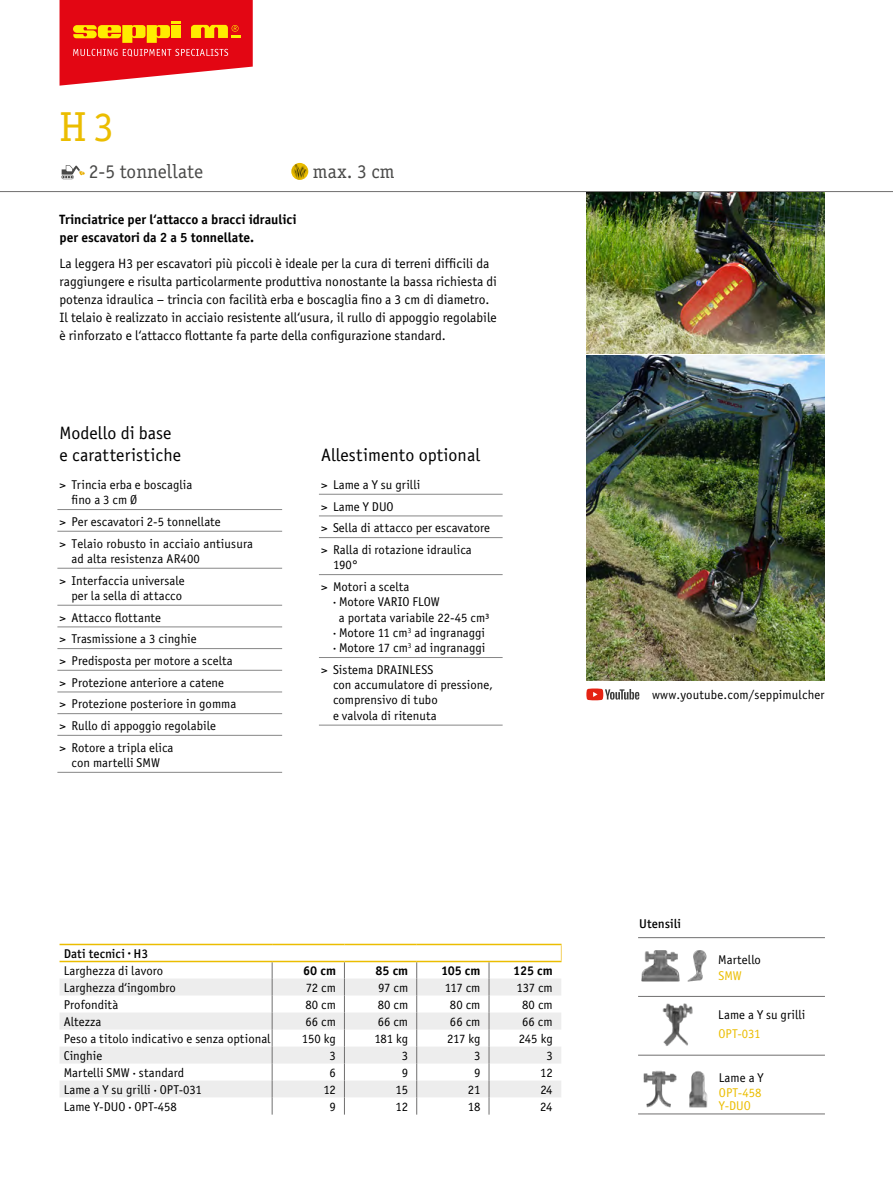
<style>
.page{position:relative;width:893px;height:1191px;background:#fff}
.page>*{position:absolute;margin:0;border:0;box-sizing:border-box;transform-origin:0 0}
.t1{font:42px "Officina Serif ITC";color:#ebbd00}
.t2{font:19.5px "Officina Serif ITC";color:#4a4a49}
.t3{font:18px/21.6px "Officina Sans Book ITC";color:#000}
.t4{font:13.5px/18px "Officina Sans Book ITC";color:#000}
.t5{font:13.5px/18px "Officina Sans Bold ITC";color:#000}
.t6{font:12.75px/21.8px "Officina Sans Book ITC";color:#000}
.t7{font:12.75px/12.8px "Officina Sans Book ITC";color:#ebbd00}
.t8{font:12.75px "Officina Sans Medium ITC";color:#000}
.t9{font:12.75px "Officina Sans Bold ITC";color:#000}
.s1{font-family:"Officina Sans Bold ITC"}
</style>
<div class="page">
<svg style="left:60px;top:0;width:193px;height:86px;background:#e93f30"></svg>
<hr style="left:0;top:191px;width:893px;height:1px;background:#706f6f">
<img style="left:586px;top:192px;width:239px;height:488px">
<hr style="left:638px;top:1113px;width:187px;height:1px;background:#706f6f">
<hr style="left:638px;top:1055px;width:187px;height:1px;background:#706f6f">
<hr style="left:638px;top:996px;width:187px;height:1px;background:#706f6f">
<hr style="left:638px;top:937px;width:187px;height:1px;background:#706f6f">
<img style="left:641px;top:950px;width:66px;height:32px">
<img style="left:662px;top:1003px;width:31px;height:43px">
<svg style="left:586px;top:688px;width:53px;height:12px"></svg>
<img style="left:643px;top:1070px;width:65px;height:38px">
<svg style="left:61px;top:175px;width:13px;height:4px"></svg>
<svg style="left:62px;top:165px;width:23px;height:13px"></svg>
<img style="left:291px;top:163px;width:17px;height:17px;border-radius:9px">
<hr style="left:57px;top:509px;width:225px;height:1px;background:#878787">
<hr style="left:57px;top:531px;width:225px;height:1px;background:#878787">
<hr style="left:57px;top:568px;width:225px;height:1px;background:#878787">
<hr style="left:57px;top:605px;width:225px;height:1px;background:#878787">
<hr style="left:57px;top:626px;width:225px;height:1px;background:#878787">
<hr style="left:57px;top:648px;width:225px;height:1px;background:#878787">
<hr style="left:57px;top:670px;width:225px;height:1px;background:#878787">
<hr style="left:57px;top:691px;width:225px;height:1px;background:#878787">
<hr style="left:57px;top:713px;width:225px;height:1px;background:#878787">
<hr style="left:57px;top:735px;width:225px;height:1px;background:#878787">
<hr style="left:57px;top:772px;width:225px;height:1px;background:#878787">
<hr style="left:319px;top:494px;width:184px;height:1px;background:#878787">
<hr style="left:319px;top:515px;width:184px;height:1px;background:#878787">
<hr style="left:319px;top:537px;width:184px;height:1px;background:#878787">
<hr style="left:319px;top:574px;width:184px;height:1px;background:#878787">
<hr style="left:319px;top:657px;width:184px;height:1px;background:#878787">
<hr style="left:319px;top:725px;width:184px;height:1px;background:#878787">
<hr style="left:60px;top:943px;width:212px;height:2px;background:#ebbd00">
<hr style="left:272px;top:943px;width:72px;height:2px;background:#ebbd00">
<hr style="left:344px;top:943px;width:73px;height:2px;background:#ebbd00">
<hr style="left:417px;top:943px;width:72px;height:2px;background:#ebbd00">
<hr style="left:489px;top:943px;width:72px;height:2px;background:#ebbd00">
<svg style="left:60px;top:945px;width:502px;height:169px"></svg>
<h1 class="t1" style="left:60px;top:100px;width:56px">H3</h1>
<h2 class="t2" style="left:89px;top:159px;width:116px">2-5 tonnellate</h2>
<h2 class="t2" style="left:313px;top:159px;width:83px">max. 3 cm</h2>
<p class="t5" style="left:60px;top:209px;width:239px">Trinciatrice per l‘attacco a bracci idraulici per escavatori da 2 a 5 tonnellate.</p>
<p class="t4" style="left:60px;top:254px;width:439px">La leggera H3 per escavatori più piccoli è ideale per la cura di terreni difficili da raggiungere e risulta particolarmente produttiva nonostante la bassa richiesta di potenza idraulica – trincia con facilità erba e boscaglia fino a 3 cm di diametro.<br>Il telaio è realizzato in acciaio resistente all‘usura, il rullo di appoggio regolabile è rinforzato e l‘attacco flottante fa parte della configurazione standard.</p>
<h3 class="t3" style="left:60px;top:422px;width:123px">Modello di base e caratteristiche</h3>
<p class="t6" style="left:72px;top:476px;width:122px;line-height:15.3px;text-indent:-12px">&gt; Trincia erba e boscaglia fino a 3 cm Ø</p>
<p class="t6" style="left:60px;top:510px;width:195px">&gt; Per escavatori 2-5 tonnellate<br>&gt; Telaio robusto in acciaio antiusura</p>
<p class="t6" style="left:60px;top:547px;width:142px;text-indent:12px">ad alta resistenza AR400 &gt; Interfaccia universale</p>
<p class="t6" style="left:60px;top:584px;width:178px;text-indent:12px">per la sella di attacco<br>&gt; Attacco flottante<br>&gt; Trasmissione a 3 cinghie<br>&gt; Predisposta per motore a scelta &gt; Protezione anteriore a catene<br>&gt; Protezione posteriore in gomma &gt; Rullo di appoggio regolabile<br>&gt; Rotore a tripla elica</p>
<p class="t6" style="left:72px;top:751px;width:90px">con martelli SMW</p>
<h3 class="t3" style="left:321px;top:443px;width:160px">Allestimento optional</h3>
<p class="t6" style="left:321px;top:473px;width:171px">&gt; Lame a Y su grilli<br>&gt; Lame Y DUO<br>&gt; Sella di attacco per escavatore &gt; Ralla di rotazione idraulica</p>
<p class="t6" style="left:321px;top:553px;width:90px;text-indent:12px">190°<br>&gt; Motori a scelta</p>
<p class="t6" style="left:333px;top:590px;width:108px"><span class="s1">·</span> Motore VARIO FLOW</p>
<p class="t6" style="left:339px;top:606px;width:152px">a portata variabile 22-45 cm³</p>
<p class="t6" style="left:333px;top:621px;width:154px"><span class="s1">·</span> Motore 11 cm<sup>3</sup> ad ingranaggi</p>
<p class="t6" style="left:333px;top:636px;width:154px"><span class="s1">·</span> Motore 17 cm<sup>3</sup> ad ingranaggi</p>
<p class="t6" style="left:333px;top:661px;width:162px;line-height:15.3px;text-indent:-12px">&gt; Sistema DRAINLESS<br>con accumulatore di pressione, comprensivo di tubo<br>e valvola di ritenuta</p>
<p class="t8" style="left:64px;top:944px;width:86px">Dati tecnici · H3</p>
<p class="t6" style="left:64px;top:959px;width:101px">Larghezza di lavoro</p>
<p class="t9" style="left:303px;top:962px;width:34px">60 cm</p>
<p class="t9" style="left:375px;top:962px;width:34px">85 cm</p>
<p class="t9" style="left:441px;top:962px;width:41px">105 cm</p>
<p class="t9" style="left:513px;top:962px;width:41px">125 cm</p>
<p class="t6" style="left:64px;top:976px;width:114px">Larghezza d‘ingombro</p>
<p class="t6" style="left:306px;top:976px;width:32px">72 cm</p>
<p class="t6" style="left:378px;top:976px;width:32px">97 cm</p>
<p class="t6" style="left:445px;top:976px;width:37px">117 cm</p>
<p class="t6" style="left:516px;top:976px;width:38px">137 cm</p>
<p class="t6" style="left:64px;top:993px;width:56px">Profondità</p>
<p class="t6" style="left:305px;top:993px;width:32px">80 cm</p>
<p class="t6" style="left:378px;top:993px;width:32px">80 cm</p>
<p class="t6" style="left:450px;top:993px;width:32px">80 cm</p>
<p class="t6" style="left:522px;top:993px;width:32px">80 cm</p>
<p class="t6" style="left:64px;top:1010px;width:39px">Altezza</p>
<p class="t6" style="left:305px;top:1010px;width:32px">66 cm</p>
<p class="t6" style="left:378px;top:1010px;width:32px">66 cm</p>
<p class="t6" style="left:450px;top:1010px;width:32px">66 cm</p>
<p class="t6" style="left:522px;top:1010px;width:32px">66 cm</p>
<p class="t6" style="left:64px;top:1027px;width:208px">Peso a titolo indicativo e senza optional</p>
<p class="t6" style="left:302px;top:1027px;width:35px">150 kg</p>
<p class="t6" style="left:374px;top:1027px;width:35px">181 kg</p>
<p class="t6" style="left:447px;top:1027px;width:35px">217 kg</p>
<p class="t6" style="left:519px;top:1027px;width:35px">245 kg</p>
<p class="t6" style="left:64px;top:1044px;width:40px">Cinghie</p>
<p class="t6" style="left:329px;top:1044px;width:8px">3</p>
<p class="t6" style="left:402px;top:1044px;width:8px">3</p>
<p class="t6" style="left:474px;top:1044px;width:8px">3</p>
<p class="t6" style="left:546px;top:1044px;width:8px">3</p>
<p class="t6" style="left:64px;top:1061px;width:122px">Martelli SMW <span class="s1">·</span> standard</p>
<p class="t6" style="left:329px;top:1061px;width:8px">6</p>
<p class="t6" style="left:402px;top:1061px;width:8px">9</p>
<p class="t6" style="left:474px;top:1061px;width:8px">9</p>
<p class="t6" style="left:540px;top:1061px;width:14px">12</p>
<p class="t6" style="left:64px;top:1078px;width:140px">Lame a Y su grilli <span class="s1">·</span> OPT-031</p>
<p class="t6" style="left:323px;top:1078px;width:14px">12</p>
<p class="t6" style="left:396px;top:1078px;width:14px">15</p>
<p class="t6" style="left:468px;top:1078px;width:14px">21</p>
<p class="t6" style="left:540px;top:1078px;width:14px">24</p>
<p class="t6" style="left:64px;top:1095px;width:115px">Lame Y-DUO <span class="s1">·</span> OPT-458</p>
<p class="t6" style="left:329px;top:1095px;width:8px">9</p>
<p class="t6" style="left:396px;top:1095px;width:14px">12</p>
<p class="t6" style="left:468px;top:1095px;width:14px">18</p>
<p class="t6" style="left:540px;top:1095px;width:14px">24</p>
<p class="t6" style="left:652px;top:683px;width:174px">www.youtube.com/seppimulcher</p>
<p class="t8" style="left:639px;top:915px;width:43px">Utensili</p>
<p class="t6" style="left:718px;top:948px;width:44px">Martello</p>
<p class="t7" style="left:718px;top:969px;width:25px">SMW</p>
<p class="t6" style="left:718px;top:1003px;width:89px">Lame a Y su grilli</p>
<p class="t7" style="left:718px;top:1027px;width:44px">OPT-031</p>
<p class="t6" style="left:719px;top:1066px;width:46px">Lame a Y</p>
<p class="t7" style="left:719px;top:1085px;width:44px">OPT-458<br>Y-DUO</p>
</div>
